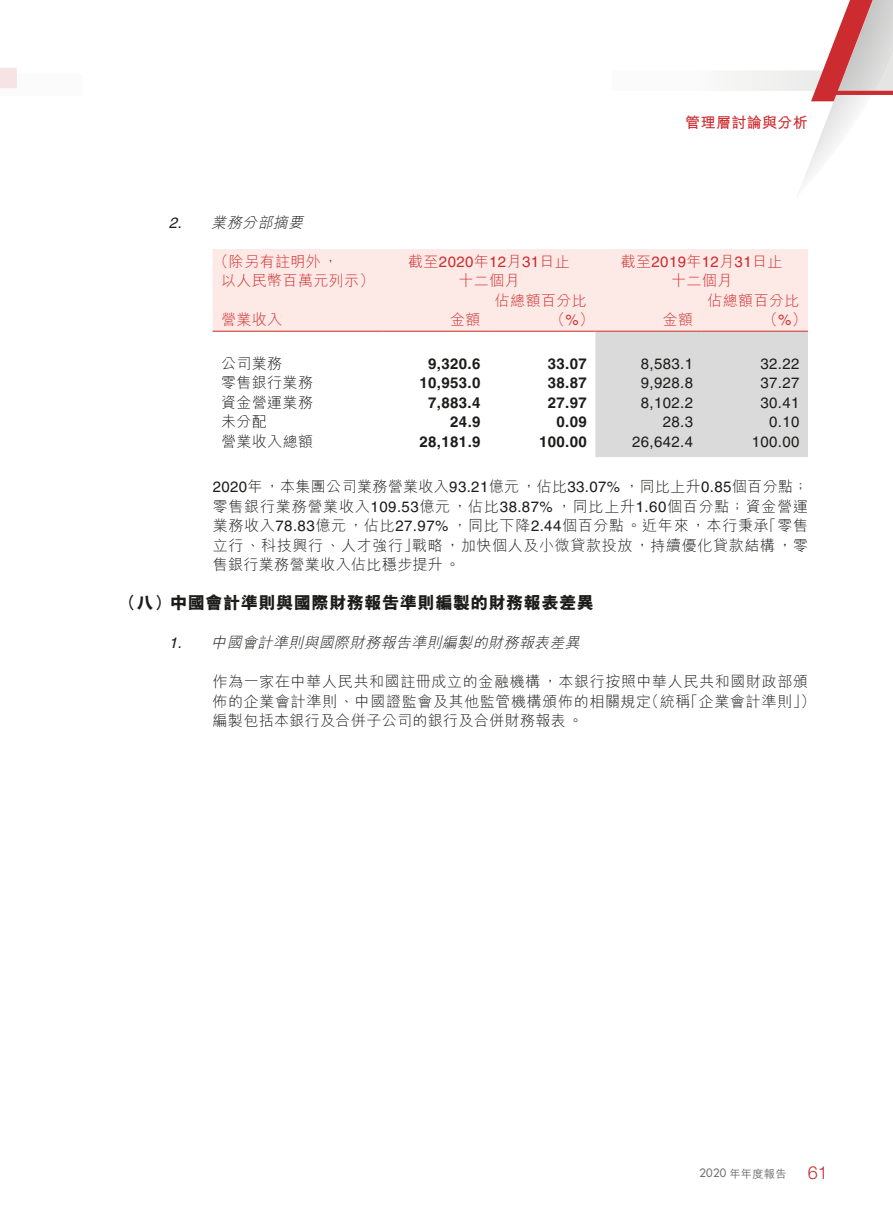
<style>
.page{position:relative;width:893px;height:1212px;background:#fff}
.page>*{position:absolute;margin:0;border:0;box-sizing:border-box;transform-origin:0 0}
.t1{font:800 17.25px "M Hei HK";letter-spacing:.025em;color:#1c1c1b}
.t2{font:300 15px/19.5px "M Hei HK";letter-spacing:.04em;color:#1c1c1b;text-align:justify}
.t3{font:700 15px "Helvetica LT Std";letter-spacing:.025em;color:#1c1c1b}
.t4{font:15px "Helvetica LT Std";letter-spacing:.025em;color:#1c1c1b}
.t5{font:300 15px/19.5px "M Hei HK";letter-spacing:.025em;color:#cc2b2f}
.t6{font:italic 300 15px "M Hei HK";color:#1c1c1b}
.t7{font:15px "Helvetica LT Std";letter-spacing:.025em;color:#cc2b2f}
.t8{font:700 15px "M Hei HK";letter-spacing:.025em;color:#cc2b2f}
.t9{font:500 11.25px "M Hei HK";letter-spacing:.025em;color:#6f6f6f}
.s1{font-family:"Helvetica LT Std";font-weight:400}
.s2{font-family:"M Hei HK";font-weight:300}
.s3{font-family:"Futura Std"}
.s4{font-family:"Helvetica Neue LT Std";font-weight:300;font-size:18px;color:#cc2b2f}
</style>
<div class="page">
<svg style="left:0;top:68px;width:17px;height:21px"></svg>
<svg style="left:734px;top:0;width:159px;height:196px"></svg>
<div style="left:213px;top:249px;width:595px;height:82px;background:#fde9e5"></div>
<div style="left:595px;top:332px;width:213px;height:125px;background:#dadada"></div>
<hr style="left:213px;top:331px;width:170px;height:1px;background:#cc2b2f">
<hr style="left:383px;top:331px;width:106px;height:1px;background:#cc2b2f">
<hr style="left:489px;top:331px;width:106px;height:1px;background:#cc2b2f">
<hr style="left:595px;top:331px;width:107px;height:1px;background:#cc2b2f">
<hr style="left:702px;top:331px;width:106px;height:1px;background:#cc2b2f">
<p class="t6" style="left:169px;top:212px;width:140px"><span class="s1">2.</span> 業務分部摘要</p>
<p class="t5" style="left:221px;top:251px;width:155px;text-indent:-8px">（除另有註明外，<br>以人民幣百萬元列示）</p>
<p class="t7" style="left:408px;top:253px;width:163px"><span class="s2">截至</span>2020<span class="s2">年</span>12<span class="s2">月</span>31<span class="s2">日止</span></p>
<p class="t5" style="left:458px;top:270px;width:63px">十二個月</p>
<p class="t5" style="left:221px;top:309px;width:63px">營業收入</p>
<p class="t5" style="left:450px;top:309px;width:32px">金額</p>
<p class="t5" style="left:550px;top:290px;width:46px;text-indent:-55px">佔總額百分比（<span class="s1">%</span>）</p>
<p class="t8" style="left:685px;top:111px;width:124px">管理層討論與分析</p>
<p class="t7" style="left:621px;top:253px;width:163px"><span class="s2">截至</span>2019<span class="s2">年</span>12<span class="s2">月</span>31<span class="s2">日止</span></p>
<p class="t5" style="left:671px;top:270px;width:63px">十二個月</p>
<p class="t5" style="left:663px;top:309px;width:32px">金額</p>
<p class="t5" style="left:763px;top:290px;width:46px;text-indent:-55px">佔總額百分比（<span class="s1">%</span>）</p>
<p class="t2" style="left:221px;top:353px;width:63px">公司業務</p>
<p class="t3" style="left:428px;top:354px;width:54px">9,320.6</p>
<p class="t3" style="left:548px;top:354px;width:41px">33.07</p>
<p class="t4" style="left:641px;top:355px;width:54px">8,583.1</p>
<p class="t4" style="left:760px;top:355px;width:41px">32.22</p>
<p class="t2" style="left:221px;top:372px;width:93px">零售銀行業務</p>
<p class="t3" style="left:419px;top:374px;width:63px">10,953.0</p>
<p class="t3" style="left:548px;top:374px;width:41px">38.87</p>
<p class="t4" style="left:641px;top:374px;width:54px">9,928.8</p>
<p class="t4" style="left:760px;top:374px;width:41px">37.27</p>
<p class="t2" style="left:221px;top:392px;width:93px">資金營運業務</p>
<p class="t3" style="left:428px;top:393px;width:54px">7,883.4</p>
<p class="t3" style="left:548px;top:393px;width:41px">27.97</p>
<p class="t4" style="left:641px;top:394px;width:54px">8,102.2</p>
<p class="t4" style="left:760px;top:394px;width:41px">30.41</p>
<p class="t2" style="left:221px;top:411px;width:47px">未分配</p>
<p class="t3" style="left:450px;top:413px;width:32px">24.9</p>
<p class="t3" style="left:557px;top:413px;width:32px">0.09</p>
<p class="t4" style="left:663px;top:413px;width:32px">28.3</p>
<p class="t4" style="left:769px;top:413px;width:32px">0.10</p>
<p class="t2" style="left:221px;top:431px;width:93px">營業收入總額</p>
<p class="t3" style="left:420px;top:432px;width:63px">28,181.9</p>
<p class="t3" style="left:539px;top:432px;width:49px">100.00</p>
<p class="t4" style="left:632px;top:433px;width:63px">26,642.4</p>
<p class="t4" style="left:752px;top:433px;width:49px">100.00</p>
<p class="t2" style="left:213px;top:476px;width:597px"><span class="s1">2020</span>年，本集團公司業務營業收入<span class="s1">93.21</span>億元，佔比<span class="s1">33.07%</span> ，同比上升<span class="s1">0.85</span>個百分點；零售銀行業務營業收入<span class="s1">109.53</span>億元，佔比<span class="s1">38.87%</span> ，同比上升<span class="s1">1.60</span>個百分點；資金營運業務收入<span class="s1">78.83</span>億元，佔比<span class="s1">27.97%</span> ，同比下降<span class="s1">2.44</span>個百分點。近年來，本行秉承「零售立行、科技興行、人才強行」戰略，加快個人及小微貸款投放，持續優化貸款結構，零售銀行業務營業收入佔比穩步提升。</p>
<p class="t1" style="left:119px;top:591px;width:477px">（八）中國會計準則與國際財務報告準則編製的財務報表差異</p>
<p class="t6" style="left:169px;top:632px;width:417px"><span class="s1">1.</span> 中國會計準則與國際財務報告準則編製的財務報表差異</p>
<p class="t2" style="left:213px;top:671px;width:604px;text-align:left">作為一家在中華人民共和國註冊成立的金融機構，本銀行按照中華人民共和國財政部頒佈的企業會計準則、中國證監會及其他監管機構頒佈的相關規定（統稱「企業會計準則」）編製包括本銀行及合併子公司的銀行及合併財務報表。</p>
<p class="t9" style="left:699px;top:1165px;width:130px"><span class="s3">2020</span> 年年度報告 <span class="s4">61</span></p>
</div>
